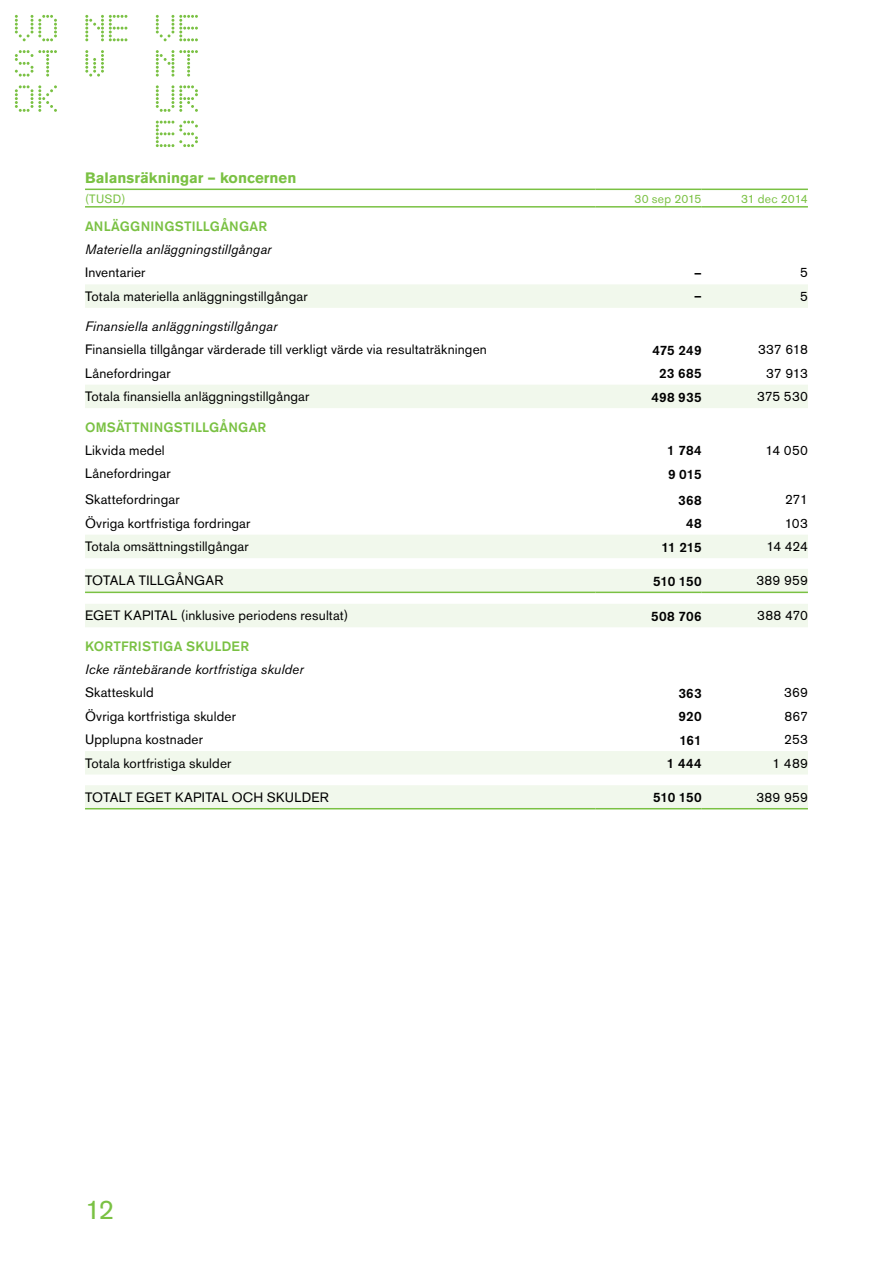
<style>
.page{position:relative;width:893px;height:1263px;background:#fff}
.page>*{position:absolute;margin:0;border:0;box-sizing:border-box;transform-origin:0 0}
.t1{font:27px "Akzidenz Grotesk BE";color:#7ac143}
.t2{font:700 15px "Akzidenz Grotesk BE";color:#7ac143}
.t3{font:13.5px "Akzidenz Grotesk BE";letter-spacing:.015em;color:#000}
.t4{font:italic 13.5px "Akzidenz Grotesk BE";letter-spacing:.01em;color:#000}
.t5{font:500 13.5px "Akzidenz Grotesk BE";letter-spacing:.01em;color:#000}
.t6{font:500 13.5px "Akzidenz Grotesk BE";letter-spacing:.015em;color:#7ac143}
.t7{font:12px "Akzidenz Grotesk BE";letter-spacing:.015em;color:#7ac143}
.t8{font:12px "Akzidenz Grotesk BE";letter-spacing:-.01em;color:#7ac143}
</style>
<div class="page">
<svg style="left:15px;top:50px;width:42px;height:27px"></svg>
<svg style="left:15px;top:15px;width:42px;height:26px"></svg>
<svg style="left:15px;top:85px;width:42px;height:27px"></svg>
<svg style="left:156px;top:85px;width:42px;height:27px"></svg>
<svg style="left:156px;top:121px;width:42px;height:26px"></svg>
<svg style="left:156px;top:50px;width:42px;height:27px"></svg>
<svg style="left:156px;top:15px;width:42px;height:26px"></svg>
<svg style="left:85px;top:50px;width:19px;height:27px"></svg>
<svg style="left:85px;top:15px;width:42px;height:26px"></svg>
<svg style="left:85px;top:284px;width:723px;height:524px"></svg>
<hr style="left:85px;top:189px;width:510px;height:1px;background:#7ac143">
<hr style="left:595px;top:189px;width:107px;height:1px;background:#7ac143">
<hr style="left:702px;top:189px;width:106px;height:1px;background:#7ac143">
<hr style="left:85px;top:206px;width:510px;height:2px;background:#7ac143">
<hr style="left:595px;top:206px;width:107px;height:2px;background:#7ac143">
<hr style="left:702px;top:206px;width:106px;height:2px;background:#7ac143">
<hr style="left:85px;top:592px;width:510px;height:1px;background:#7ac143">
<hr style="left:595px;top:592px;width:107px;height:1px;background:#7ac143">
<hr style="left:702px;top:592px;width:106px;height:1px;background:#7ac143">
<hr style="left:85px;top:808px;width:510px;height:1px;background:#7ac143">
<hr style="left:595px;top:808px;width:107px;height:1px;background:#7ac143">
<hr style="left:702px;top:808px;width:106px;height:1px;background:#7ac143">
<p class="t2" style="left:85px;top:169px;width:213px">Balansräkningar – koncernen</p>
<p class="t7" style="left:85px;top:191px;width:42px">(TUSD)</p>
<p class="t7" style="left:634px;top:191px;width:69px">30 sep 2015</p>
<p class="t8" style="left:741px;top:191px;width:68px">31 dec 2014</p>
<p class="t6" style="left:85px;top:218px;width:184px">ANLÄGGNINGSTILLGÅNGAR</p>
<p class="t4" style="left:85px;top:242px;width:188px">Materiella anläggningstillgångar</p>
<p class="t3" style="left:85px;top:265px;width:62px">Inventarier</p>
<p class="t5" style="left:694px;top:265px;width:9px">–</p>
<p class="t3" style="left:800px;top:265px;width:9px">5</p>
<p class="t3" style="left:85px;top:288px;width:224px">Totala materiella anläggningstillgångar</p>
<p class="t5" style="left:694px;top:288px;width:9px">–</p>
<p class="t3" style="left:800px;top:288px;width:9px">5</p>
<p class="t4" style="left:85px;top:318px;width:194px">Finansiella anläggningstillgångar</p>
<p class="t3" style="left:85px;top:341px;width:403px">Finansiella tillgångar värderade till verkligt värde via resultaträkningen</p>
<p class="t5" style="left:652px;top:342px;width:51px">475 249</p>
<p class="t3" style="left:758px;top:341px;width:51px">337 618</p>
<p class="t3" style="left:85px;top:365px;width:87px">Lånefordringar</p>
<p class="t5" style="left:659px;top:365px;width:44px">23 685</p>
<p class="t3" style="left:766px;top:365px;width:43px">37 913</p>
<p class="t3" style="left:85px;top:388px;width:226px">Totala finansiella anläggningstillgångar</p>
<p class="t5" style="left:651px;top:389px;width:52px">498 935</p>
<p class="t3" style="left:757px;top:388px;width:52px">375 530</p>
<p class="t6" style="left:85px;top:419px;width:183px">OMSÄTTNINGSTILLGÅNGAR</p>
<p class="t3" style="left:85px;top:442px;width:81px">Likvida medel</p>
<p class="t5" style="left:667px;top:442px;width:36px">1 784</p>
<p class="t3" style="left:765px;top:442px;width:44px">14 050</p>
<p class="t3" style="left:85px;top:465px;width:87px">Lånefordringar</p>
<p class="t5" style="left:668px;top:466px;width:35px">9 015</p>
<p class="t3" style="left:85px;top:491px;width:96px">Skattefordringar</p>
<p class="t5" style="left:678px;top:492px;width:25px">368</p>
<p class="t3" style="left:785px;top:491px;width:24px">271</p>
<p class="t3" style="left:85px;top:515px;width:167px">Övriga kortfristiga fordringar</p>
<p class="t5" style="left:686px;top:515px;width:17px">48</p>
<p class="t3" style="left:785px;top:515px;width:25px">103</p>
<p class="t3" style="left:85px;top:538px;width:165px">Totala omsättningstillgångar</p>
<p class="t5" style="left:662px;top:539px;width:42px">11 215</p>
<p class="t3" style="left:766px;top:538px;width:43px">14 424</p>
<p class="t3" style="left:85px;top:573px;width:140px">TOTALA TILLGÅNGAR</p>
<p class="t5" style="left:653px;top:573px;width:50px">510 150</p>
<p class="t3" style="left:756px;top:573px;width:53px">389 959</p>
<p class="t3" style="left:85px;top:608px;width:265px">EGET KAPITAL (inklusive periodens resultat)</p>
<p class="t5" style="left:651px;top:608px;width:52px">508 706</p>
<p class="t3" style="left:757px;top:608px;width:52px">388 470</p>
<p class="t6" style="left:85px;top:638px;width:166px">KORTFRISTIGA SKULDER</p>
<p class="t4" style="left:85px;top:661px;width:220px">Icke räntebärande kortfristiga skulder</p>
<p class="t3" style="left:85px;top:684px;width:70px">Skatteskuld</p>
<p class="t5" style="left:678px;top:685px;width:25px">363</p>
<p class="t3" style="left:784px;top:684px;width:25px">369</p>
<p class="t3" style="left:85px;top:708px;width:152px">Övriga kortfristiga skulder</p>
<p class="t5" style="left:678px;top:708px;width:25px">920</p>
<p class="t3" style="left:784px;top:708px;width:25px">867</p>
<p class="t3" style="left:85px;top:731px;width:120px">Upplupna kostnader</p>
<p class="t5" style="left:679px;top:732px;width:24px">161</p>
<p class="t3" style="left:784px;top:731px;width:25px">253</p>
<p class="t3" style="left:85px;top:755px;width:148px">Totala kortfristiga skulder</p>
<p class="t5" style="left:667px;top:755px;width:36px">1 444</p>
<p class="t3" style="left:772px;top:755px;width:37px">1 489</p>
<p class="t3" style="left:85px;top:789px;width:245px">TOTALT EGET KAPITAL OCH SKULDER</p>
<p class="t5" style="left:653px;top:789px;width:50px">510 150</p>
<p class="t3" style="left:756px;top:789px;width:53px">389 959</p>
<h1 class="t1" style="left:85px;top:1194px;width:31px">12</h1>
</div>
